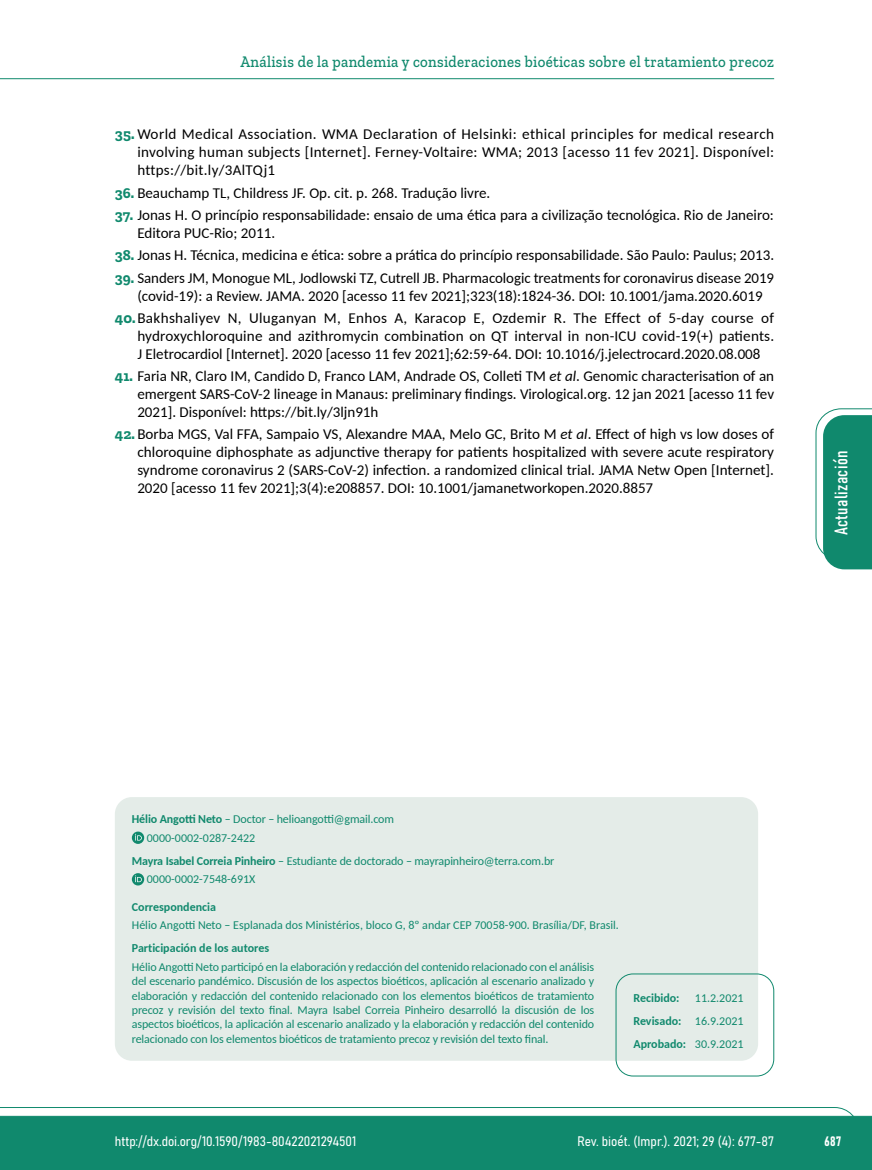
<style>
.page{position:relative;width:872px;height:1170px;background:#fff}
.page>*{position:absolute;margin:0;border:0;box-sizing:border-box;transform-origin:0 0}
.t1{font:18px "Bahnschrift";letter-spacing:.02em;color:#fff}
.t2{font:500 16.5px "Zilla Slab";letter-spacing:.02em;color:#10896d;scale:.9 1}
.t3{font:15px/18px "Carlito";color:#000;text-align:justify}
.t4{font:13.5px "Bahnschrift";color:#fff}
.t5{font:12px/14.4px "Carlito";letter-spacing:-.01em;color:#10896d}
.t6{font:700 12px "Carlito";color:#10896d}
.s1{font-family:"Zilla Slab";font-weight:700;color:#10896d}
.s2{font-style:italic}
.s3{font-weight:700}
</style>
<div class="page">
<svg style="left:0;top:1107px;width:859px;height:62px;background:#2e977f"></svg>
<hr style="left:0;top:78px;width:774px;height:1px;background:#10896d">
<svg style="left:815px;top:408px;width:57px;height:161px"></svg>
<div style="left:115px;top:797px;width:643px;height:263px;background:#e4ece8;border-radius:17px"></div>
<svg style="left:132px;top:831px;width:12px;height:12px"></svg>
<svg style="left:135px;top:833px;width:7px;height:7px"></svg>
<svg style="left:132px;top:873px;width:12px;height:12px"></svg>
<svg style="left:135px;top:875px;width:7px;height:7px"></svg>
<div style="left:615px;top:973px;width:159px;height:103px;border:1px solid #10896d;border-radius:17px"></div>
<p class="t2" style="left:240px;top:53px;width:594px">Análisis de la pandemia y consideraciones bioéticas sobre el tratamiento precoz</p>
<p class="t3" style="left:137px;top:125px;width:638px;text-indent:-22px"><span class="s1">35.</span> World Medical Association. WMA Declaration of Helsinki: ethical principles for medical research involving human subjects [Internet]. Ferney-Voltaire: WMA; 2013 [acesso 11 fev 2021]. Disponível: https://bit.ly/3AlTQj1</p>
<p class="t3" style="left:115px;top:183px;width:377px"><span class="s1">36.</span> Beauchamp TL, Childress JF. Op. cit. p. 268. Tradução livre.</p>
<p class="t3" style="left:137px;top:205px;width:638px;text-indent:-22px"><span class="s1">37.</span> Jonas H. O princípio responsabilidade: ensaio de uma ética para a civilização tecnológica. Rio de Janeiro:<br>Editora PUC-Rio; 2011.</p>
<p class="t3" style="left:115px;top:245px;width:661px"><span class="s1">38.</span> Jonas H. Técnica, medicina e ética: sobre a prática do princípio responsabilidade. São Paulo: Paulus; 2013.</p>
<p class="t3" style="left:137px;top:268px;width:638px;text-indent:-22px"><span class="s1">39.</span> Sanders JM, Monogue ML, Jodlowski TZ, Cutrell JB. Pharmacologic treatments for coronavirus disease 2019 (covid-19): a Review. JAMA. 2020 [acesso 11 fev 2021];323(18):1824-36. DOI: 10.1001/jama.2020.6019</p>
<p class="t3" style="left:137px;top:308px;width:638px;text-indent:-22px"><span class="s1">40.</span>Bakhshaliyev N, Uluganyan M, Enhos A, Karacop E, Ozdemir R. The Effect of 5-day course of hydroxychloroquine and azithromycin combination on QT interval in non-ICU covid-19(+) patients.<br>J Eletrocardiol [Internet]. 2020 [acesso 11 fev 2021];62:59-64. DOI: 10.1016/j.jelectrocard.2020.08.008</p>
<p class="t3" style="left:137px;top:366px;width:638px;text-indent:-23px"><span class="s1">41.</span> Faria NR, Claro IM, Candido D, Franco LAM, Andrade OS, Colleti TM <span class="s2">et al</span>. Genomic characterisation of an emergent SARS-CoV-2 lineage in Manaus: preliminary findings. Virological.org. 12 jan 2021 [acesso 11 fev 2021]. Disponível: https://bit.ly/3ljn91h</p>
<p class="t3" style="left:137px;top:424px;width:638px;text-indent:-22px"><span class="s1">42.</span> Borba MGS, Val FFA, Sampaio VS, Alexandre MAA, Melo GC, Brito M <span class="s2">et al</span>. Effect of high vs low doses of chloroquine diphosphate as adjunctive therapy for patients hospitalized with severe acute respiratory syndrome coronavirus 2 (SARS-CoV-2) infection. a randomized clinical trial. JAMA Netw Open [Internet].<br>2020 [acesso 11 fev 2021];3(4):e208857. DOI: 10.1001/jamanetworkopen.2020.8857</p>
<p class="t1" style="left:827px;top:535px;width:86px;rotate:-90deg">Actualización</p>
<p class="t5" style="left:147px;top:809px;width:248px;line-height:18.6px;text-indent:-15px"><span class="s3">Hélio Angotti Neto</span> – Doctor – helioangotti@gmail.com<br>0000-0002-0287-2422</p>
<p class="t5" style="left:147px;top:850px;width:409px;line-height:18.6px;text-indent:-15px"><span class="s3">Mayra Isabel Correia Pinheiro</span> – Estudiante de doctorado – mayrapinheiro@terra.com.br<br>0000-0002-7548-691X</p>
<p class="t6" style="left:132px;top:898px;width:86px">Correspondencia</p>
<p class="t5" style="left:132px;top:917px;width:488px">Hélio Angotti Neto – Esplanada dos Ministérios, bloco G, 8º andar CEP 70058-900. Brasília/DF, Brasil.</p>
<p class="t6" style="left:132px;top:939px;width:139px">Participación de los autores</p>
<p class="t5" style="left:132px;top:958px;width:464px;text-align:justify">Hélio Angotti Neto participó en la elaboración y redacción del contenido relacionado con el análisis del escenario pandémico. Discusión de los aspectos bioéticos, aplicación al escenario analizado y elaboración y redacción del contenido relacionado con los elementos bioéticos de tratamiento precoz y revisión del texto final. Mayra Isabel Correia Pinheiro desarrolló la discusión de los aspectos bioéticos, la aplicación al escenario analizado y la elaboración y redacción del contenido relacionado con los elementos bioéticos de tratamiento precoz y revisión del texto final.</p>
<p class="t6" style="left:633px;top:989px;width:48px">Recibido:</p>
<p class="t5" style="left:633px;top:985px;width:112px;line-height:23px;text-align:justify;text-indent:62px">11.2.2021<br><span class="s3">Revisado:</span> 16.9.2021<br><span class="s3">Aprobado:</span> 30.9.2021</p>
<p class="t4" style="left:115px;top:1131px;width:243px">http://dx.doi.org/10.1590/1983-80422021294501</p>
<p class="t4" style="left:577px;top:1131px;width:198px">Rev. bioét. (Impr.). 2021; 29 (4): 677-87</p>
<p class="t4" style="left:824px;top:1130px;width:18px">687</p>
</div>
